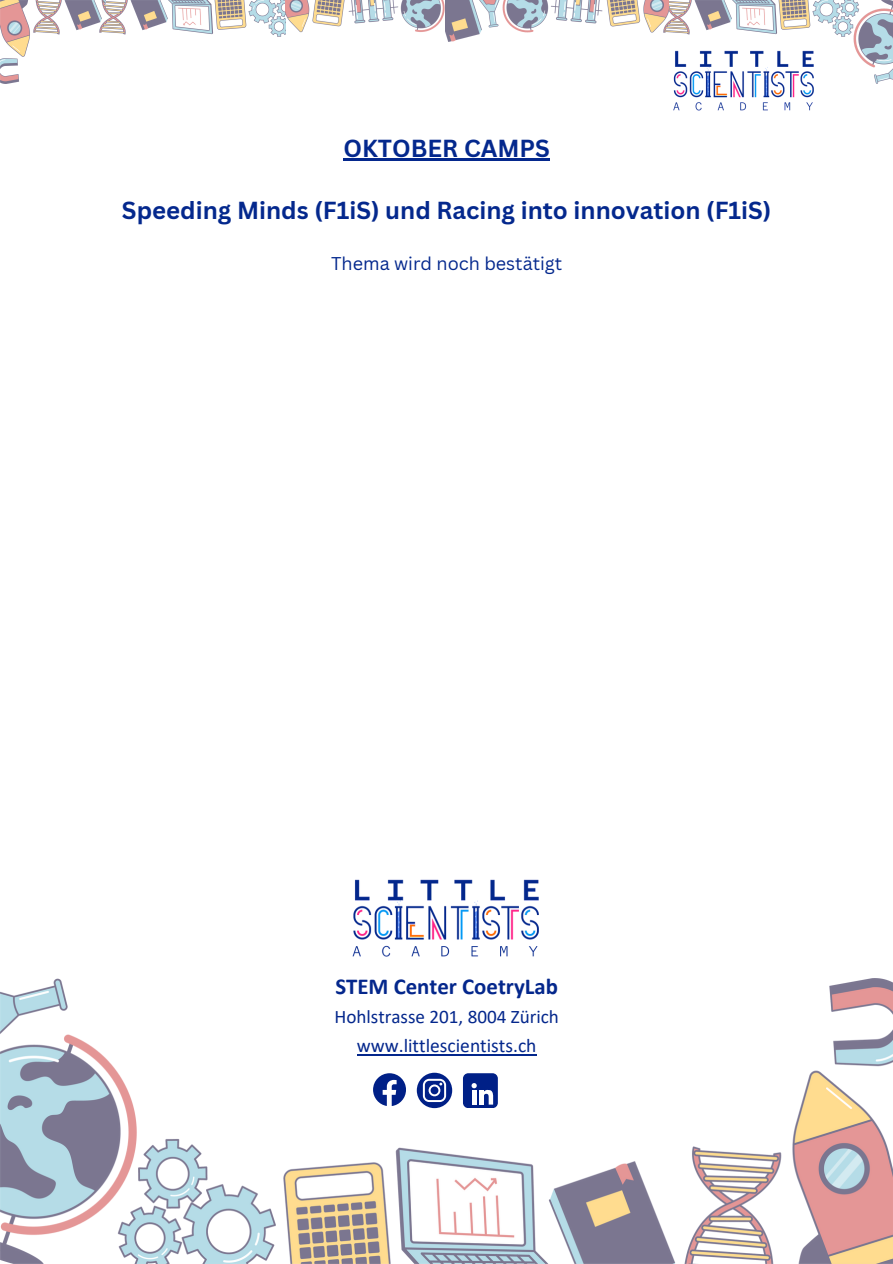
<style>
.page{position:relative;width:893px;height:1264px;background:#fff}
.page>*{position:absolute;margin:0;border:0;box-sizing:border-box;transform-origin:0 0}
.t1{font:700 24px "Canva Sans";color:#04288d}
.t2{font:700 22.8px "Calibri";color:#04278c}
.t3{font:19.5px "Calibri";color:#04278c}
.t4{font:19.2px "Calibri";color:#04278c}
.t5{font:18px "Canva Sans";color:#04288d}
</style>
<div class="page">
<img style="left:0;top:978px;width:892px;height:285px">
<img style="left:668px;top:0;width:224px;height:84px">
<img style="left:105px;top:0;width:180px;height:36px">
<img style="left:0;top:0;width:105px;height:84px">
<img style="left:285px;top:0;width:383px;height:42px">
<hr style="left:343px;top:159px;width:207px;height:2px;background:#04288d">
<svg style="left:373px;top:1073px;width:33px;height:33px"></svg>
<svg style="left:417px;top:1072px;width:35px;height:36px"></svg>
<div style="left:463px;top:1073px;width:34px;height:34px;background:#002087;border-radius:5px"></div>
<svg style="left:471px;top:1083px;width:22px;height:21px"></svg>
<hr style="left:357px;top:1053px;width:179px;height:2px;background:#04278c">
<img style="left:352px;top:879px;width:187px;height:78px">
<img style="left:668px;top:42px;width:157px;height:69px">
<p class="t1" style="left:343px;top:131px;width:208px">OKTOBER CAMPS</p>
<p class="t1" style="left:122px;top:193px;width:651px">Speeding Minds (F1iS) und Racing into innovation (F1iS)</p>
<p class="t5" style="left:331px;top:251px;width:232px">Thema wird noch bestätigt</p>
<p class="t2" style="left:335px;top:977px;width:224px">STEM Center CoetryLab</p>
<p class="t4" style="left:334px;top:1008px;width:226px">Hohlstrasse 201, 8004 Zürich</p>
<p class="t3" style="left:357px;top:1037px;width:181px">www.littlescientists.ch</p>
</div>
